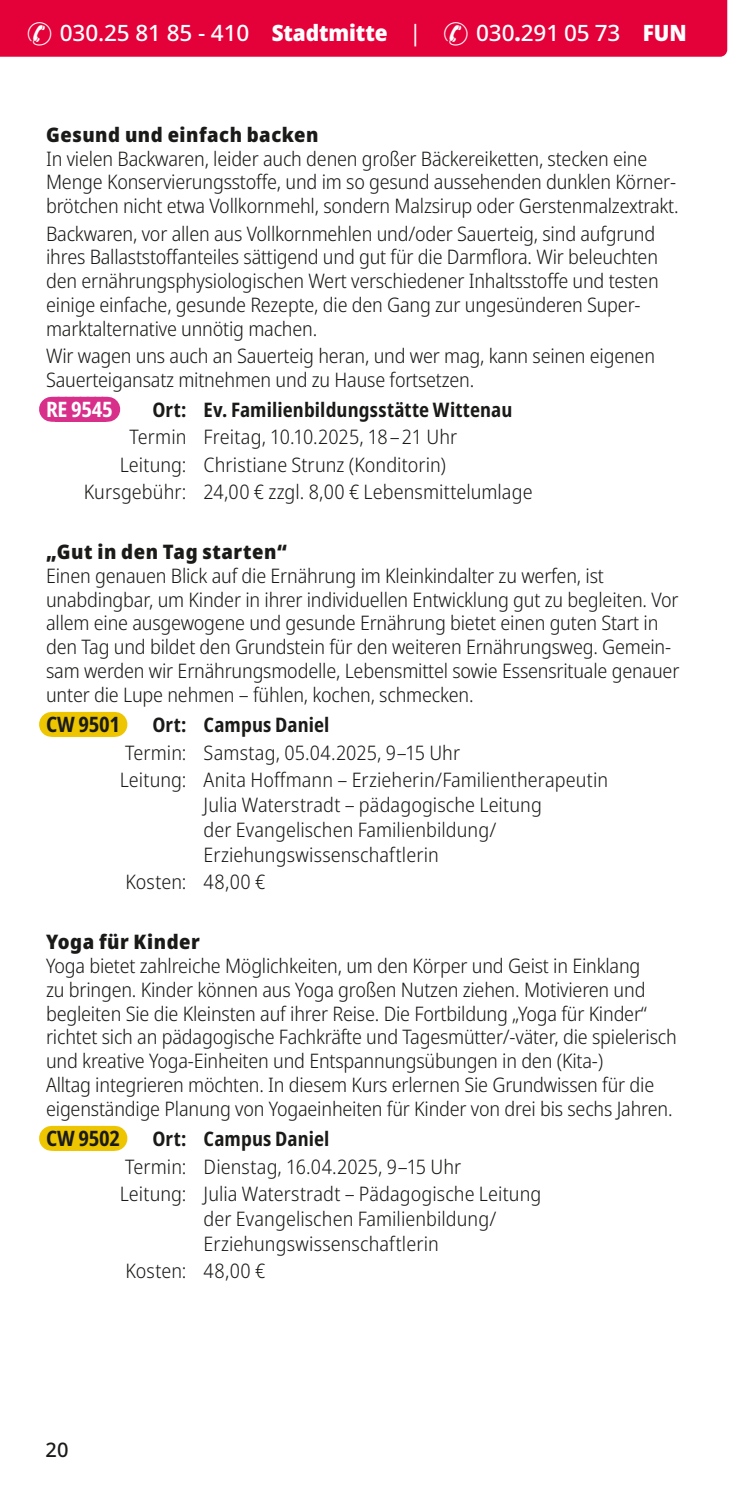
<style>
.page{position:relative;width:745px;height:1489px;background:#fff}
.page>*{position:absolute;margin:0;border:0;box-sizing:border-box;transform-origin:0 0}
.t1{font:500 22.5px "Noto Sans";letter-spacing:-.005em;color:#fff}
.t2{font:700 condensed 21.25px "Noto Sans";letter-spacing:-.015em;color:#1a1a18}
.t3{font:700 condensed 21.25px "Noto Sans";letter-spacing:-.015em;color:#fff}
.t4{font:300 semi-condensed 20px/23.8px "Noto Sans";letter-spacing:-.01em;color:#1a1a18}
.t5{font:700 condensed 20px "Noto Sans";letter-spacing:.005em;color:#1a1a18}
.t6{font:900 semi-condensed 20px "Noto Sans";letter-spacing:.025em;color:#1a1a18}
.t7{font:500 20px "Noto Sans";color:#1a1a18}
.s1{font-weight:900;font-stretch:semi-condensed}
.s2{font-weight:400;font-stretch:semi-condensed}
</style>
<div class="page">
<svg style="left:51px;top:397px;width:57px;height:25px"></svg>
<div style="left:51px;top:712px;width:64px;height:25px;background:#edc500"></div>
<div style="left:51px;top:1125px;width:64px;height:25px;background:#edc500"></div>
<div style="left:0;top:0;width:726px;height:57px;background:#e40039"></div>
<p class="t1" style="left:27px;top:17px;width:660px">✆ 030.25 81 85 - 410 <span class="s1">Stadtmitte</span> <span class="s2">|</span> ✆ 030<span class="s1">.</span>291 05 73 <span class="s1">FUN</span></p>
<p class="t6" style="left:46px;top:119px;width:274px">Gesund und einfach backen</p>
<p class="t4" style="left:46px;top:147px;width:633px">In vielen Backwaren, leider auch denen großer Bäckereiketten, stecken eine<br>Menge Konservierungsstoffe, und im so gesund aussehenden dunklen Körner&shy;brötchen nicht etwa Vollkornmehl, sondern Malzsirup oder Gerstenmalzextrakt.</p>
<p class="t4" style="left:46px;top:222px;width:613px">Backwaren, vor allen aus Vollkornmehlen und/oder Sauerteig, sind aufgrund ihres Ballaststoffanteiles sättigend und gut für die Darmflora. Wir beleuchten den ernährungsphysiologischen Wert verschiedener Inhaltsstoffe und testen einige einfache, gesunde Rezepte, die den Gang zur ungesünderen Super&shy;marktalternative unnötig machen.</p>
<p class="t4" style="left:46px;top:344px;width:610px">Wir wagen uns auch an Sauerteig heran, und wer mag, kann seinen eigenen<br>Sauerteigansatz mitnehmen und zu Hause fortsetzen.</p>
<p class="t3" style="left:46px;top:394px;width:68px">RE 9545</p>
<p class="t5" style="left:152px;top:395px;width:361px">Ort: Ev. Familienbildungsstätte Wittenau</p>
<p class="t4" style="left:129px;top:426px;width:329px">Termin Freitag, 10.10.2025, 18 – 21 Uhr</p>
<p class="t4" style="left:120px;top:453px;width:327px">Leitung: Christiane Strunz (Konditorin)</p>
<p class="t4" style="left:84px;top:480px;width:450px">Kursgebühr: 24,00 € zzgl. 8,00 € Lebensmittelumlage</p>
<p class="t6" style="left:46px;top:536px;width:242px">„Gut in den Tag starten“</p>
<p class="t4" style="left:46px;top:564px;width:634px">Einen genauen Blick auf die Ernährung im Kleinkindalter zu werfen, ist unabdingbar, um Kinder in ihrer individuellen Entwicklung gut zu begleiten. Vor allem eine ausgewogene und gesunde Ernährung bietet einen guten Start in den Tag und bildet den Grundstein für den weiteren Ernährungsweg. Gemein&shy;sam werden wir Ernährungsmodelle, Lebensmittel sowie Essensrituale genauer unter die Lupe nehmen – fühlen, kochen, schmecken.</p>
<p class="t2" style="left:46px;top:709px;width:75px">CW 9501</p>
<p class="t5" style="left:152px;top:710px;width:178px">Ort: Campus Daniel</p>
<p class="t4" style="left:120px;top:739px;width:489px;line-height:27px">Termin: Samstag, 05.04.2025, 9–15 Uhr<br>Leitung: Anita Hoffmann – Erzieherin/Familientherapeutin</p>
<p class="t4" style="left:203px;top:792px;width:339px;line-height:25px">Julia Waterstradt – pädagogische Leitung der Evangelischen Familienbildung/<br>Erziehungswissenschaftlerin</p>
<p class="t4" style="left:125px;top:870px;width:141px">Kosten: 48,00 €</p>
<p class="t6" style="left:46px;top:926px;width:155px">Yoga für Kinder</p>
<p class="t4" style="left:46px;top:954px;width:631px">Yoga bietet zahlreiche Möglichkeiten, um den Körper und Geist in Einklang<br>zu bringen. Kinder können aus Yoga großen Nutzen ziehen. Motivieren und begleiten Sie die Kleinsten auf ihrer Reise. Die Fortbildung „Yoga für Kinder“ richtet sich an pädagogische Fachkräfte und Tagesmütter/-väter, die spielerisch und kreative Yoga-Einheiten und Entspannungsübungen in den (Kita-)<br>Alltag integrieren möchten. In diesem Kurs erlernen Sie Grundwissen für die eigenständige Planung von Yogaeinheiten für Kinder von drei bis sechs Jahren.</p>
<p class="t2" style="left:46px;top:1123px;width:75px">CW 9502</p>
<p class="t5" style="left:152px;top:1124px;width:178px">Ort: Campus Daniel</p>
<p class="t4" style="left:120px;top:1153px;width:423px;line-height:27px">Termin: Dienstag, 16.04.2025, 9–15 Uhr<br>Leitung: Julia Waterstradt – Pädagogische Leitung</p>
<p class="t4" style="left:203px;top:1206px;width:294px;line-height:25px">der Evangelischen Familienbildung/<br>Erziehungswissenschaftlerin</p>
<p class="t4" style="left:125px;top:1259px;width:141px">Kosten: 48,00 €</p>
<p class="t7" style="left:45px;top:1435px;width:25px">20</p>
</div>
